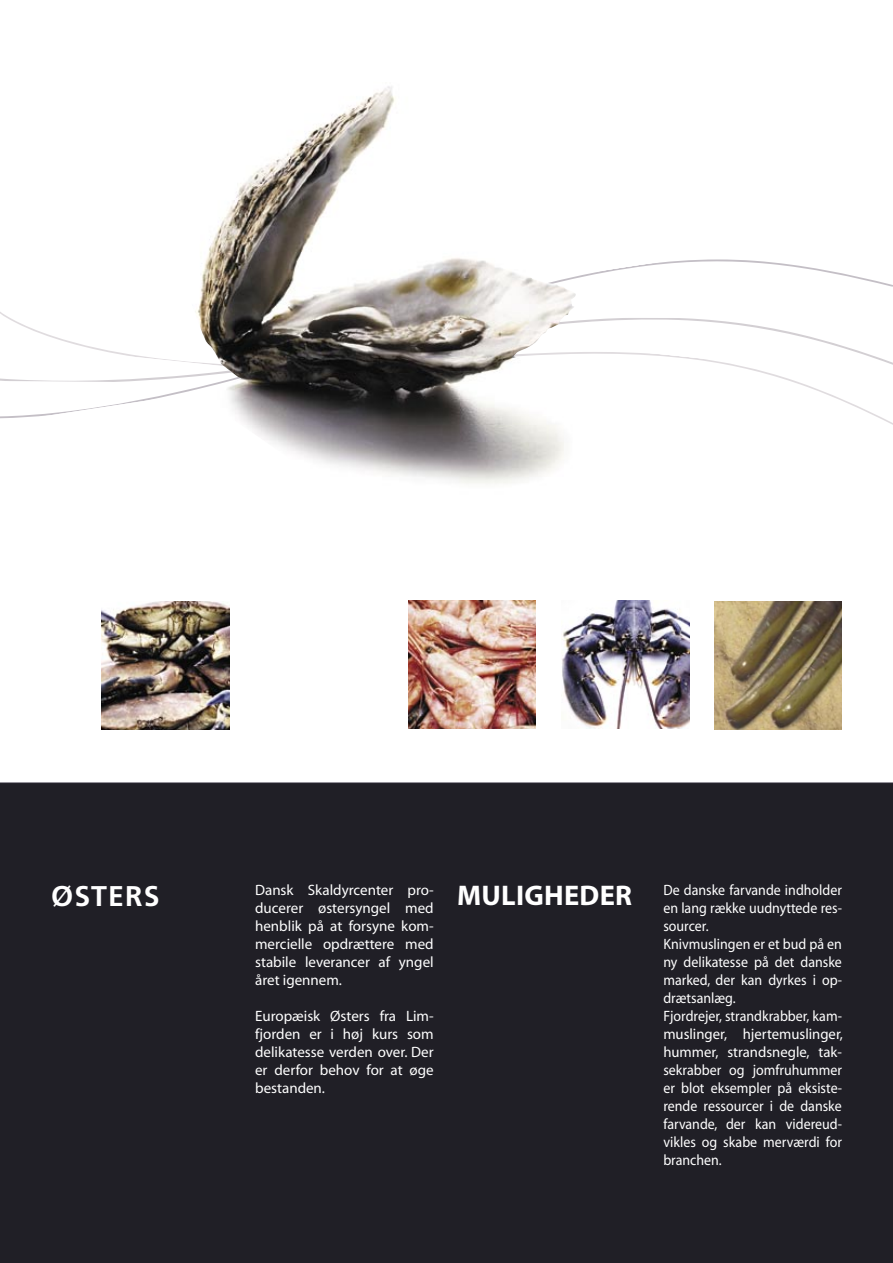
<style>
.page{position:relative;width:893px;height:1263px;background:#fff}
.page>*{position:absolute;margin:0;border:0;box-sizing:border-box;transform-origin:0 0}
.t1{font:700 28.5px "Myriad";letter-spacing:.01em;color:#fff}
.t2{font:700 28.5px "Frutiger";letter-spacing:.04em;color:#fff}
.t3{font:15px/18px "Myriad";color:#fff;scale:.93 1}
.t4{font:15px/18px "Myriad";color:#fff;text-align:justify}
</style>
<div class="page">
<img style="left:102px;top:601px;width:128px;height:128px">
<img style="left:714px;top:601px;width:128px;height:128px">
<img style="left:408px;top:601px;width:128px;height:127px">
<img style="left:562px;top:601px;width:127px;height:127px">
<svg style="left:0;top:259px;width:893px;height:159px"></svg>
<div style="left:0;top:783px;width:893px;height:480px;background:#201f26"></div>
<hr style="left:0;top:783px;width:1px;height:480px;background:#3a3645">
<hr style="left:0;top:1262px;width:893px;height:1px;background:#3a3645">
<hr style="left:892px;top:783px;width:1px;height:480px;background:#3a3645">
<hr style="left:0;top:782px;width:893px;height:1px;background:#3a3645">
<img style="left:185px;top:86px;width:420px;height:398px">
<h1 class="t2" style="left:51px;top:879px;width:110px">ØSTERS</h1>
<p class="t4" style="left:255px;top:881px;width:180px">Dansk Skaldyrcenter pro&shy;ducerer østersyngel med henblik på at forsyne kom&shy;mercielle opdrættere med stabile leverancer af yngel året igennem.</p>
<p class="t4" style="left:255px;top:1007px;width:180px">Europæisk Østers fra Lim&shy;fjorden er i høj kurs som delikatesse verden over. Der er derfor behov for at øge bestanden.</p>
<h1 class="t1" style="left:457px;top:880px;width:177px">MULIGHEDER</h1>
<p class="t3" style="left:663px;top:881px;width:195px">De danske farvande indholder en lang række uudnyttede res&shy;sourcer.<br>Knivmuslingen er et bud på en ny delikatesse på det danske marked, der kan dyrkes i op&shy;drætsanlæg.<br>Fjordrejer, strandkrabber, kam&shy;muslinger, hjertemuslinger, hummer, strandsnegle, tak&shy;sekrabber og jomfruhummer er blot eksempler på eksiste&shy;rende ressourcer i de danske farvande, der kan videreud&shy;vikles og skabe merværdi for branchen.</p>
</div>
